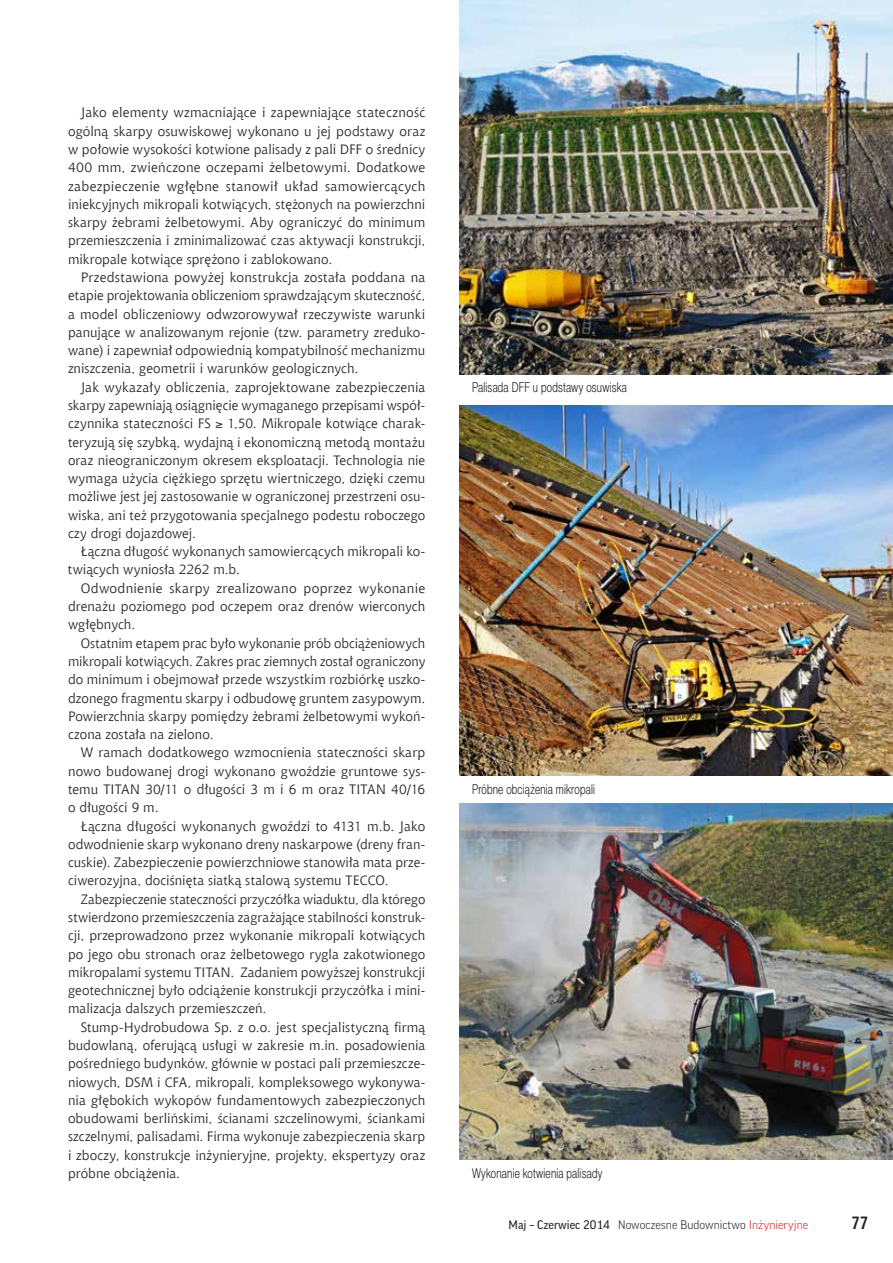
<style>
.page{position:relative;width:893px;height:1263px;background:#fff}
.page>*{position:absolute;margin:0;border:0;box-sizing:border-box;transform-origin:0 0}
.t1{font:700 18px "Aerton Cnd EFN";color:#231f20}
.t2{font:13.5px/18.3px "Chianti EU";letter-spacing:.005em;color:#231f20;text-align:justify}
.t3{font:13.5px "Switzer Cnd EFN Light";letter-spacing:.015em;color:#231f20;scale:.9 1}
.t4{font:300 12px "Good Pro";color:#231f20}
.s1{font-weight:400}
.s2{color:#d1232a}
</style>
<div class="page">
<img style="left:459px;top:0;width:434px;height:374px">
<img style="left:459px;top:405px;width:434px;height:370px">
<img style="left:459px;top:804px;width:434px;height:356px">
<p class="t2" style="left:68px;top:103px;width:359px;text-indent:13px">Jako elementy wzmacniające i zapewniające stateczność ogólną skarpy osuwiskowej wykonano u jej podstawy oraz w połowie wysokości kotwione palisady z pali DFF o średnicy 400 mm, zwieńczone oczepami żelbetowymi. Dodatkowe zabezpieczenie wgłębne stanowił układ samowiercących iniekcyjnych mikropali kotwiących, stężonych na powierzchni skarpy żebrami żelbetowymi. Aby ograniczyć do minimum przemieszczenia i zminimalizować czas aktywacji konstrukcji, mikropale kotwiące sprężono i zablokowano.</p>
<p class="t2" style="left:68px;top:268px;width:359px;text-indent:13px">Przedstawiona powyżej konstrukcja została poddana na etapie projektowania obliczeniom sprawdzającym skuteczność, a model obliczeniowy odwzorowywał rzeczywiste warunki panujące w analizowanym rejonie (tzw. parametry zreduko&shy;wane) i zapewniał odpowiednią kompatybilność mechanizmu zniszczenia, geometrii i warunków geologicznych.</p>
<p class="t2" style="left:68px;top:378px;width:359px;text-indent:13px">Jak wykazały obliczenia, zaprojektowane zabezpieczenia skarpy zapewniają osiągnięcie wymaganego przepisami współ&shy;czynnika stateczności FS ≥ 1,50. Mikropale kotwiące charak&shy;teryzują się szybką, wydajną i ekonomiczną metodą montażu oraz nieograniczonym okresem eksploatacji. Technologia nie wymaga użycia ciężkiego sprzętu wiertniczego, dzięki czemu możliwe jest jej zastosowanie w ograniczonej przestrzeni osu&shy;wiska, ani też przygotowania specjalnego podestu roboczego czy drogi dojazdowej.</p>
<p class="t2" style="left:68px;top:542px;width:359px;text-indent:13px">Łączna długość wykonanych samowiercących mikropali ko&shy;twiących wyniosła 2262 m.b.</p>
<p class="t2" style="left:68px;top:579px;width:359px;text-indent:13px">Odwodnienie skarpy zrealizowano poprzez wykonanie drenażu poziomego pod oczepem oraz drenów wierconych wgłębnych.</p>
<p class="t2" style="left:68px;top:634px;width:359px;text-indent:13px">Ostatnim etapem prac było wykonanie prób obciążeniowych mikropali kotwiących. Zakres prac ziemnych został ograniczony do minimum i obejmował przede wszystkim rozbiórkę uszko&shy;dzonego fragmentu skarpy i odbudowę gruntem zasypowym.<br>Powierzchnia skarpy pomiędzy żebrami żelbetowymi wykoń&shy;czona została na zielono.</p>
<p class="t2" style="left:68px;top:743px;width:359px;text-indent:13px">W ramach dodatkowego wzmocnienia stateczności skarp nowo budowanej drogi wykonano gwoździe gruntowe sys&shy;temu TITAN 30/11 o długości 3 m i 6 m oraz TITAN 40/16 o długości 9 m.</p>
<p class="t2" style="left:68px;top:816px;width:359px;text-indent:13px">Łączna długości wykonanych gwoździ to 4131 m.b. Jako odwodnienie skarp wykonano dreny naskarpowe (dreny fran&shy;cuskie). Zabezpieczenie powierzchniowe stanowiła mata prze&shy;ciwerozyjna, dociśnięta siatką stalową systemu TECCO.</p>
<p class="t2" style="left:68px;top:890px;width:359px;text-indent:13px">Zabezpieczenie stateczności przyczółka wiaduktu, dla którego stwierdzono przemieszczenia zagrażające stabilności konstruk&shy;cji, przeprowadzono przez wykonanie mikropali kotwiących po jego obu stronach oraz żelbetowego rygla zakotwionego mikropalami systemu TITAN. Zadaniem powyższej konstrukcji geotechnicznej było odciążenie konstrukcji przyczółka i mini&shy;malizacja dalszych przemieszczeń.</p>
<p class="t2" style="left:68px;top:1018px;width:359px;text-indent:13px">Stump-Hydrobudowa Sp. z o.o. jest specjalistyczną firmą budowlaną, oferującą usługi w zakresie m.in. posadowienia pośredniego budynków, głównie w postaci pali przemieszcze&shy;niowych, DSM i CFA, mikropali, kompleksowego wykonywa&shy;nia głębokich wykopów fundamentowych zabezpieczonych obudowami berlińskimi, ścianami szczelinowymi, ściankami szczelnymi, palisadami. Firma wykonuje zabezpieczenia skarp i zboczy, konstrukcje inżynieryjne, projekty, ekspertyzy oraz próbne obciążenia.</p>
<p class="t3" style="left:472px;top:379px;width:174px">Palisada DFF u podstawy osuwiska</p>
<p class="t3" style="left:472px;top:781px;width:138px">Próbne obciążenia mikropali</p>
<p class="t3" style="left:472px;top:1165px;width:146px">Wykonanie kotwienia palisady</p>
<p class="t4" style="left:509px;top:1218px;width:301px"><span class="s1">Maj – Czerwiec 2014</span> Nowoczesne Budownictwo <span class="s2">Inżynieryjne</span></p>
<h1 class="t1" style="left:851px;top:1212px;width:18px">77</h1>
</div>
